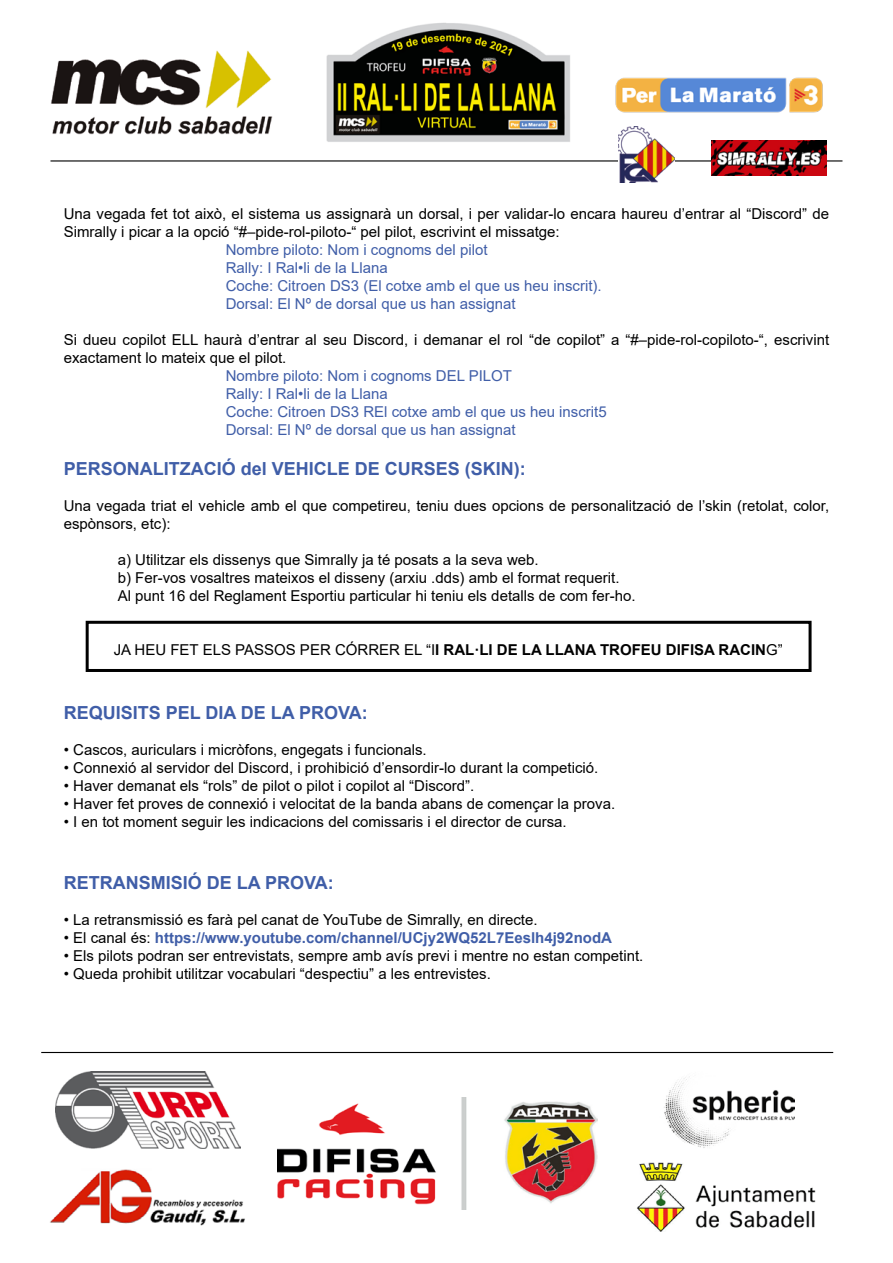
<style>
.page{position:relative;width:893px;height:1263px;background:#fff}
.page>*{position:absolute;margin:0;border:0;box-sizing:border-box;transform-origin:0 0}
.t1{font:700 18px "Arial";color:#405ea8}
.t2{font:15px/18px "Arial";color:#000}
.t3{font:15px "Arial";color:#405ea8}
.t4{font:700 15px "Arial";color:#405ea8}
.t5{font:700 15px "Arial";color:#000}
.s1{font-weight:400}
.s2{font-weight:400;color:#000}
</style>
<div class="page">
<img style="left:326px;top:23px;width:244px;height:119px">
<img style="left:51px;top:50px;width:222px;height:85px">
<hr style="left:50px;top:160px;width:792px;height:2px;background:#000">
<hr style="left:41px;top:1052px;width:792px;height:1px;background:#000">
<img style="left:615px;top:77px;width:208px;height:36px">
<img style="left:711px;top:140px;width:116px;height:35px">
<img style="left:277px;top:1097px;width:320px;height:113px">
<img style="left:55px;top:1071px;width:186px;height:77px">
<img style="left:664px;top:1076px;width:130px;height:72px">
<img style="left:50px;top:1169px;width:195px;height:57px">
<img style="left:637px;top:1162px;width:179px;height:70px">
<img style="left:618px;top:126px;width:57px;height:57px">
<div style="left:86px;top:621px;width:726px;height:51px;border:3px solid #000"></div>
<p class="t2" style="left:64px;top:205px;width:767px">Una vegada fet tot això, el sistema us assignarà un dorsal, i per validar-lo encara haureu d’entrar al “Discord” de<br>Simrally i picar a la opció “#–pide-rol-piloto-“ pel pilot, escrivint el missatge:</p>
<p class="t3" style="left:226px;top:239px;width:263px">Nombre piloto: Nom i cognoms del pilot</p>
<p class="t3" style="left:226px;top:257px;width:163px">Rally: I Ral•li de la Llana</p>
<p class="t3" style="left:226px;top:275px;width:377px">Coche: Citroen DS3 (El cotxe amb el que us heu inscrit).</p>
<p class="t3" style="left:226px;top:293px;width:291px">Dorsal: El Nº de dorsal que us han assignat</p>
<p class="t2" style="left:64px;top:331px;width:767px">Si dueu copilot ELL haurà d’entrar al seu Discord, i demanar el rol “de copilot” a “#–pide-rol-copiloto-“, escrivint exactament lo mateix que el pilot.</p>
<p class="t3" style="left:226px;top:365px;width:288px">Nombre piloto: Nom i cognoms DEL PILOT</p>
<p class="t3" style="left:226px;top:383px;width:163px">Rally: I Ral•li de la Llana</p>
<p class="t3" style="left:226px;top:401px;width:382px">Coche: Citroen DS3 REl cotxe amb el que us heu inscrit5</p>
<p class="t3" style="left:226px;top:419px;width:291px">Dorsal: El Nº de dorsal que us han assignat</p>
<p class="t1" style="left:64px;top:456px;width:464px">PERSONALITZACIÓ del VEHICLE DE CURSES (SKIN):</p>
<p class="t2" style="left:64px;top:496px;width:767px">Una vegada triat el vehicle amb el que competireu, teniu dues opcions de personalització de l’skin (retolat, color, espònsors, etc):</p>
<p class="t2" style="left:118px;top:550px;width:422px">a) Utilitzar els dissenys que Simrally ja té posats a la seva web.</p>
<p class="t2" style="left:118px;top:568px;width:503px">b) Fer-vos vosaltres mateixos el disseny (arxiu .dds) amb el format requerit.</p>
<p class="t2" style="left:118px;top:586px;width:519px">Al punt 16 del Reglament Esportiu particular hi teniu els detalls de com fer-ho.</p>
<p class="t5" style="left:114px;top:639px;width:670px"><span class="s1">JA HEU FET ELS PASSOS PER CÓRRER EL “I</span>I RAL·LI DE LA LLANA TROFEU DIFISA RACIN<span class="s1">G”</span></p>
<p class="t1" style="left:64px;top:700px;width:306px">REQUISITS PEL DIA DE LA PROVA:</p>
<p class="t2" style="left:64px;top:741px;width:364px">• Cascos, auriculars i micròfons, engegats i funcionals.</p>
<p class="t2" style="left:64px;top:759px;width:536px">• Connexió al servidor del Discord, i prohibició d’ensordir-lo durant la competició.</p>
<p class="t2" style="left:64px;top:777px;width:412px">• Haver demanat els “rols” de pilot o pilot i copilot al “Discord”.</p>
<p class="t2" style="left:64px;top:795px;width:553px">• Haver fet proves de connexió i velocitat de la banda abans de començar la prova.</p>
<p class="t2" style="left:64px;top:813px;width:504px">• I en tot moment seguir les indicacions del comissaris i el director de cursa.</p>
<p class="t1" style="left:64px;top:870px;width:272px">RETRANSMISIÓ DE LA PROVA:</p>
<p class="t2" style="left:64px;top:910px;width:475px">• La retransmissió es farà pel canat de YouTube de Simrally, en directe.</p>
<p class="t4" style="left:64px;top:927px;width:550px"><span class="s2">• El canal és:</span> https://www.youtube.com/channel/UCjy2WQ52L7Eeslh4j92nodA</p>
<p class="t2" style="left:64px;top:946px;width:581px">• Els pilots podran ser entrevistats, sempre amb avís previ i mentre no estan competint.</p>
<p class="t2" style="left:64px;top:964px;width:429px">• Queda prohibit utilitzar vocabulari “despectiu” a les entrevistes.</p>
</div>
